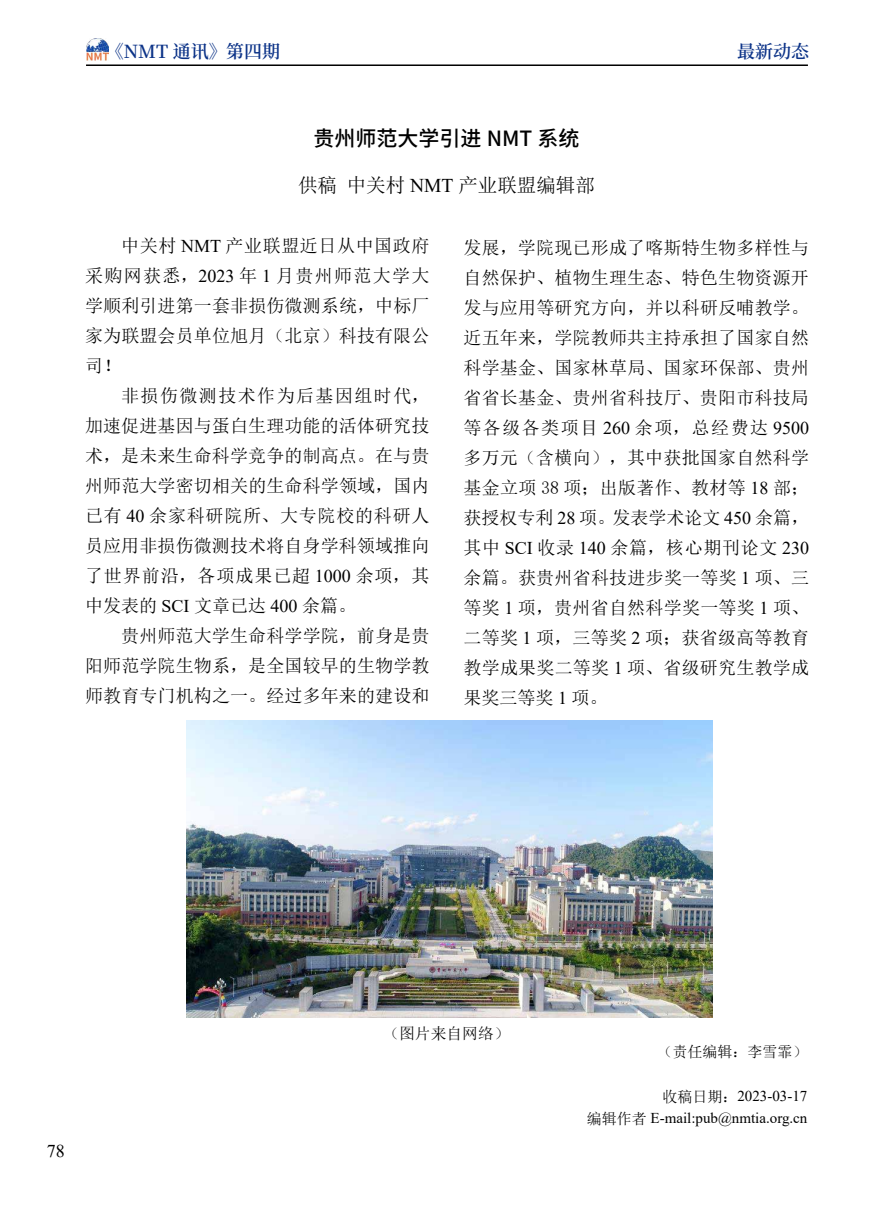
<style>
.page{position:relative;width:893px;height:1212px;background:#fff}
.page>*{position:absolute;margin:0;border:0;box-sizing:border-box;transform-origin:0 0}
.t1{font:500 21px "Noto Sans Hans";color:#000}
.t2{font:19.5px "Sim Sun";color:#000}
.t3{font:18px/30px "Sim Sun";letter-spacing:.01em;color:#000;text-align:justify}
.t4{font:600 18px "Source Han Serif CN";color:#0c3388}
.t5{font:18px "Times New Roman";color:#000}
.t6{font:15.75px "Sim Sun";color:#000}
.t7{font:15px/22.2px "Times New Roman";color:#000;text-align:right}
.t8{font:15px "Sim Sun";color:#000}
.s1{font-family:"Times New Roman"}
.s2{font-family:"Sim Sun"}
</style>
<div class="page">
<hr style="left:86px;top:64px;width:722px;height:2px;background:#000">
<img style="left:86px;top:38px;width:22px;height:22px">
<img style="left:187px;top:720px;width:525px;height:297px">
<p class="t4" style="left:106px;top:41px;width:176px">《NMT 通讯》第四期</p>
<p class="t1" style="left:313px;top:127px;width:268px">贵州师范大学引进 NMT 系统</p>
<p class="t2" style="left:298px;top:175px;width:298px">供稿 中关村 <span class="s1">NMT</span> 产业联盟编辑部</p>
<p class="t4" style="left:737px;top:41px;width:74px">最新动态</p>
<p class="t3" style="left:85px;top:231px;width:346px;text-indent:36px">中关村 <span class="s1">NMT</span> 产业联盟近日从中国政府采购网获悉，<span class="s1">2023</span> 年 <span class="s1">1</span> 月贵州师范大学大学顺利引进第一套非损伤微测系统，中标厂家为联盟会员单位旭月（北京）科技有限公司！</p>
<p class="t3" style="left:85px;top:381px;width:346px;text-indent:36px">非损伤微测技术作为后基因组时代，加速促进基因与蛋白生理功能的活体研究技术，是未来生命科学竞争的制高点。在与贵州师范大学密切相关的生命科学领域，国内已有 <span class="s1">40</span> 余家科研院所、大专院校的科研人员应用非损伤微测技术将自身学科领域推向了世界前沿，各项成果已超 <span class="s1">1000</span> 余项，其中发表的 <span class="s1">SCI</span> 文章已达 <span class="s1">400</span> 余篇。</p>
<p class="t3" style="left:85px;top:621px;width:346px;text-indent:36px">贵州师范大学生命科学学院，前身是贵阳师范学院生物系，是全国较早的生物学教师教育专门机构之一。经过多年来的建设和</p>
<p class="t3" style="left:463px;top:233px;width:347px">发展，学院现已形成了喀斯特生物多样性与自然保护、植物生理生态、特色生物资源开发与应用等研究方向，并以科研反哺教学。近五年来，学院教师共主持承担了国家自然科学基金、国家林草局、国家环保部、贵州省省长基金、贵州省科技厅、贵阳市科技局等各级各类项目 <span class="s1">260</span> 余项，总经费达 <span class="s1">9500</span>多万元（含横向），其中获批国家自然科学基金立项 38 项；出版著作、教材等 <span class="s1">18</span> 部；获授权专利 <span class="s1">28</span> 项。发表学术论文 <span class="s1">450</span> 余篇，其中 <span class="s1">SCI</span> 收录 <span class="s1">140</span> 余篇，核心期刊论文 <span class="s1">230</span>余篇。获贵州省科技进步奖一等奖 <span class="s1">1</span> 项、三等奖 <span class="s1">1</span> 项，贵州省自然科学奖一等奖 <span class="s1">1</span> 项、二等奖 <span class="s1">1</span> 项，三等奖 <span class="s1">2</span> 项；获省级高等教育教学成果奖二等奖 <span class="s1">1</span> 项、省级研究生教学成果奖三等奖 <span class="s1">1</span> 项。</p>
<p class="t5" style="left:47px;top:1138px;width:19px">78</p>
<p class="t6" style="left:383px;top:1026px;width:128px">（图片来自网络）</p>
<p class="t8" style="left:657px;top:1044px;width:151px">（责任编辑：李雪霏）</p>
<p class="t7" style="left:587px;top:1084px;width:222px"><span class="s2">收稿日期：</span>2023-03-17<br><span class="s2">编辑作者</span> E-mail:pub@nmtia.org.cn</p>
</div>
